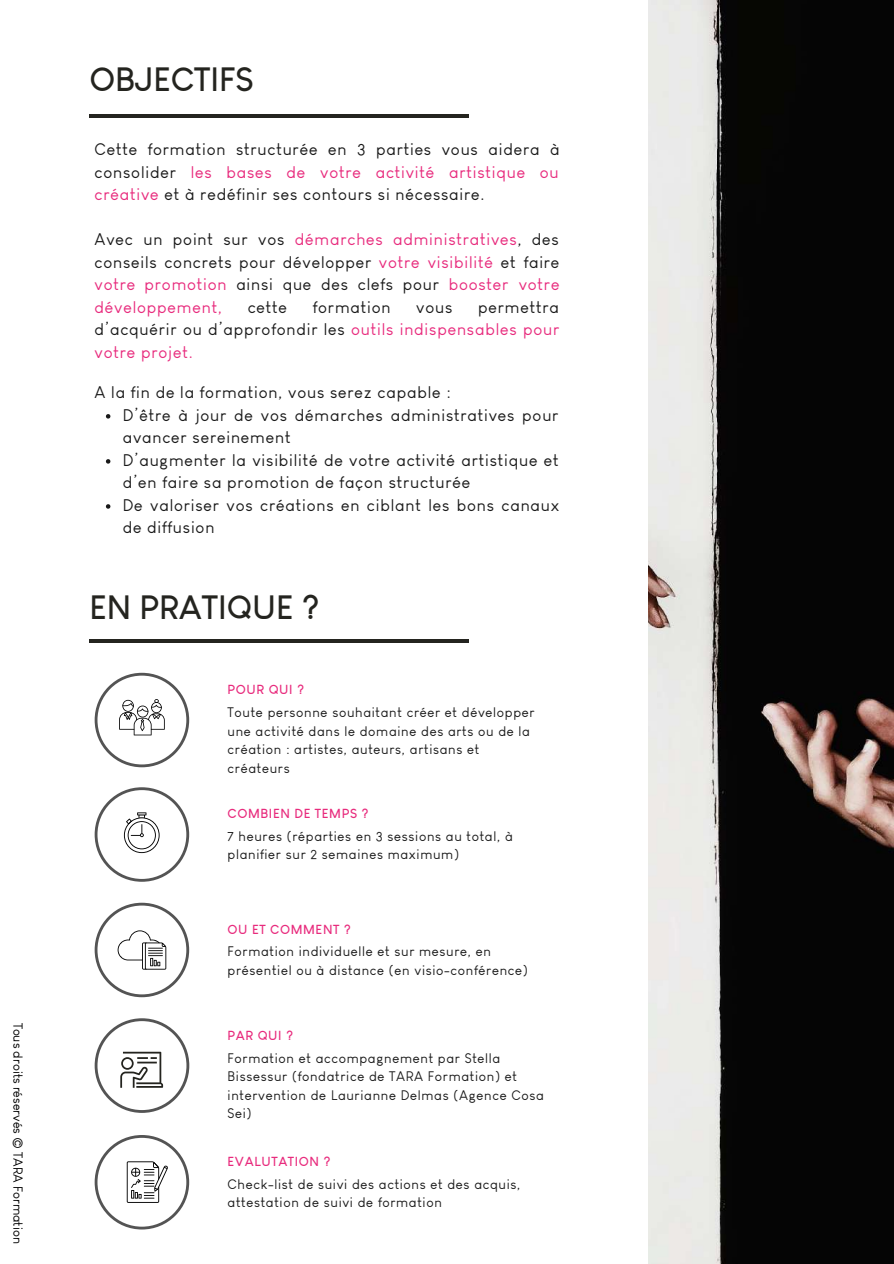
<style>
.page{position:relative;width:894px;height:1264px;background:#fff}
.page>*{position:absolute;margin:0;border:0;box-sizing:border-box;transform-origin:0 0}
.t1{font:700 33px "Louis George Cafe";color:#24241f}
.t2{font:16.5px/22.5px "Louis George Cafe";letter-spacing:.05em;color:#191919;text-align:justify}
.t3{font:16.5px/22.5px "Louis George Cafe";letter-spacing:.05em;color:#e82b7d;text-align:justify}
.t4{font:13.5px/18.5px "Louis George Cafe";letter-spacing:.05em;color:#191919}
.t5{font:700 12.9px "Louis George Cafe";letter-spacing:.05em;color:#e82b7d}
.t6{font:12.9px "Louis George Cafe";color:#000}
.s1{color:#e82b7d}
.s2{color:#191919}
</style>
<div class="page">
<img style="left:648px;top:0;width:245px;height:1263px">
<hr style="left:89px;top:639px;width:380px;height:4px;background:#24241f">
<svg style="left:95px;top:672px;width:94px;height:95px"></svg>
<svg style="left:95px;top:787px;width:94px;height:94px"></svg>
<svg style="left:95px;top:902px;width:94px;height:95px"></svg>
<hr style="left:89px;top:115px;width:380px;height:3px;background:#24241f">
<svg style="left:95px;top:1135px;width:94px;height:94px"></svg>
<svg style="left:95px;top:1018px;width:94px;height:94px"></svg>
<svg style="left:106px;top:414px;width:4px;height:4px"></svg>
<svg style="left:106px;top:459px;width:4px;height:4px"></svg>
<svg style="left:106px;top:504px;width:4px;height:4px"></svg>
<p class="t6" style="left:25px;top:1022px;width:222px;rotate:90deg">Tous droits réservés © TARA Formation</p>
<h1 class="t1" style="left:89px;top:61px;width:166px">OBJECTIFS</h1>
<p class="t2" style="left:95px;top:138px;width:466px">Cette formation structurée en 3 parties vous aidera à consolider <span class="s1">les bases de votre activité artistique ou créative</span> et à redéfinir ses contours si nécessaire.</p>
<p class="t3" style="left:95px;top:228px;width:466px"><span class="s2">Avec un point sur vos</span> démarches administratives<span class="s2">, des conseils concrets pour développer</span> votre visibilité <span class="s2">et faire </span>votre promotion <span class="s2">ainsi que des clefs pour</span> booster votre développement,</p>
<p class="t2" style="left:95px;top:296px;width:466px;text-indent:383px">permettra d’acquérir ou d’approfondir les <span class="s1">outils indispensables pour votre projet.</span></p>
<p class="t2" style="left:248px;top:296px;width:41px">cette</p>
<p class="t2" style="left:313px;top:296px;width:79px">formation</p>
<p class="t2" style="left:416px;top:296px;width:38px">vous</p>
<p class="t2" style="left:95px;top:381px;width:357px">A la fin de la formation, vous serez capable :</p>
<p class="t2" style="left:123px;top:404px;width:438px;text-align:left">D’être à jour de vos démarches administratives pour avancer sereinement<br>D’augmenter la visibilité de votre activité artistique et d’en faire sa promotion de façon structurée<br>De valoriser vos créations en ciblant les bons canaux de diffusion</p>
<h1 class="t1" style="left:89px;top:589px;width:231px">EN PRATIQUE ?</h1>
<p class="t5" style="left:227px;top:682px;width:78px">POUR QUI ?</p>
<p class="t4" style="left:227px;top:703px;width:308px">Toute personne souhaitant créer et développer une activité dans le domaine des arts ou de la création : artistes, auteurs, artisans et créateurs</p>
<p class="t5" style="left:227px;top:806px;width:142px">COMBIEN DE TEMPS ?</p>
<p class="t4" style="left:227px;top:827px;width:287px">7 heures (réparties en 3 sessions au total, à planifier sur 2 semaines maximum)</p>
<p class="t5" style="left:227px;top:922px;width:125px">OU ET COMMENT ?</p>
<p class="t4" style="left:227px;top:942px;width:301px">Formation individuelle et sur mesure, en présentiel ou à distance (en visio-conférence)</p>
<p class="t5" style="left:227px;top:1028px;width:67px">PAR QUI ?</p>
<p class="t4" style="left:227px;top:1048px;width:318px">Formation et accompagnement par Stella Bissessur (fondatrice de TARA Formation) et intervention de Laurianne Delmas (Agence Cosa Sei)</p>
<p class="t5" style="left:227px;top:1154px;width:104px">EVALUTATION ?</p>
<p class="t4" style="left:227px;top:1174px;width:294px">Check-list de suivi des actions et des acquis, attestation de suivi de formation</p>
</div>
